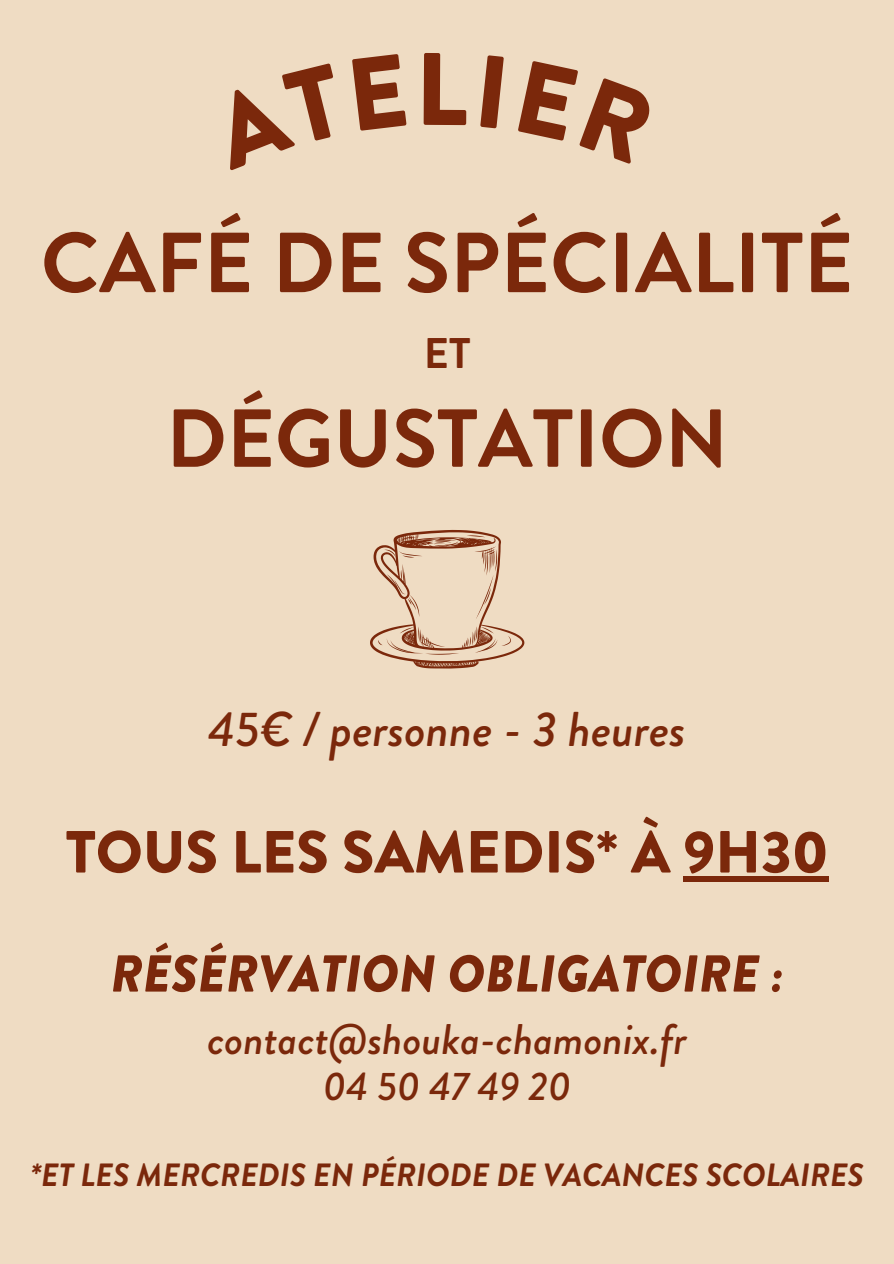
<style>
.page{position:relative;width:894px;height:1264px;background:#fff}
.page>*{position:absolute;margin:0;border:0;box-sizing:border-box;transform-origin:0 0}
.t1{font:900 102.6px "Brandon Grotesque";color:#7b280b}
.t2{font:700 84.9px "Brandon Grotesque";color:#7b280b}
.t3{font:700 81.9px "Brandon Grotesque";color:#7b280b}
.t4{font:900 59.25px "Brandon Grotesque";color:#7b280b}
.t5{font:italic 900 51.75px "Brandon Grotesque";color:#7b280b}
.t6{font:italic 500 48.75px "Brandon Grotesque";color:#7b280b}
.t7{font:italic 500 42.75px "Brandon Grotesque";color:#7b280b}
.t8{font:700 42.75px "Brandon Grotesque";color:#7b280b}
.t9{font:italic 500 39.75px "Brandon Grotesque";color:#7b280b}
.t10{font:italic 700 32.1px "Brandon Grotesque";color:#7b280b}
</style>
<div class="page">
<div style="left:0;top:0;width:893px;height:1263px;background:#efdcc3"></div>
<div style="left:683px;top:875px;width:145px;height:6px;background:#7b280b"></div>
<svg style="left:370px;top:530px;width:154px;height:138px"></svg>
<p class="t1" style="left:414px;top:17px;width:55px">L</p>
<p class="t2" style="left:41px;top:203px;width:813px">CAFÉ DE SPÉCIALITÉ</p>
<p class="t8" style="left:424px;top:323px;width:48px">ET</p>
<p class="t3" style="left:166px;top:381px;width:563px">DÉGUSTATION</p>
<p class="t6" style="left:208px;top:694px;width:478px">45€ / personne - 3 heures</p>
<p class="t4" style="left:66px;top:810px;width:764px">TOUS LES SAMEDIS* À 9H30</p>
<p class="t5" style="left:111px;top:937px;width:674px">RÉSÉRVATION OBLIGATOIRE :</p>
<p class="t7" style="left:207px;top:1008px;width:481px">contact@shouka-chamonix.fr</p>
<p class="t9" style="left:323px;top:1058px;width:250px">04 50 47 49 20</p>
<p class="t10" style="left:30px;top:1152px;width:834px">*ET LES MERCREDIS EN PÉRIODE DE VACANCES SCOLAIRES</p>
</div>
